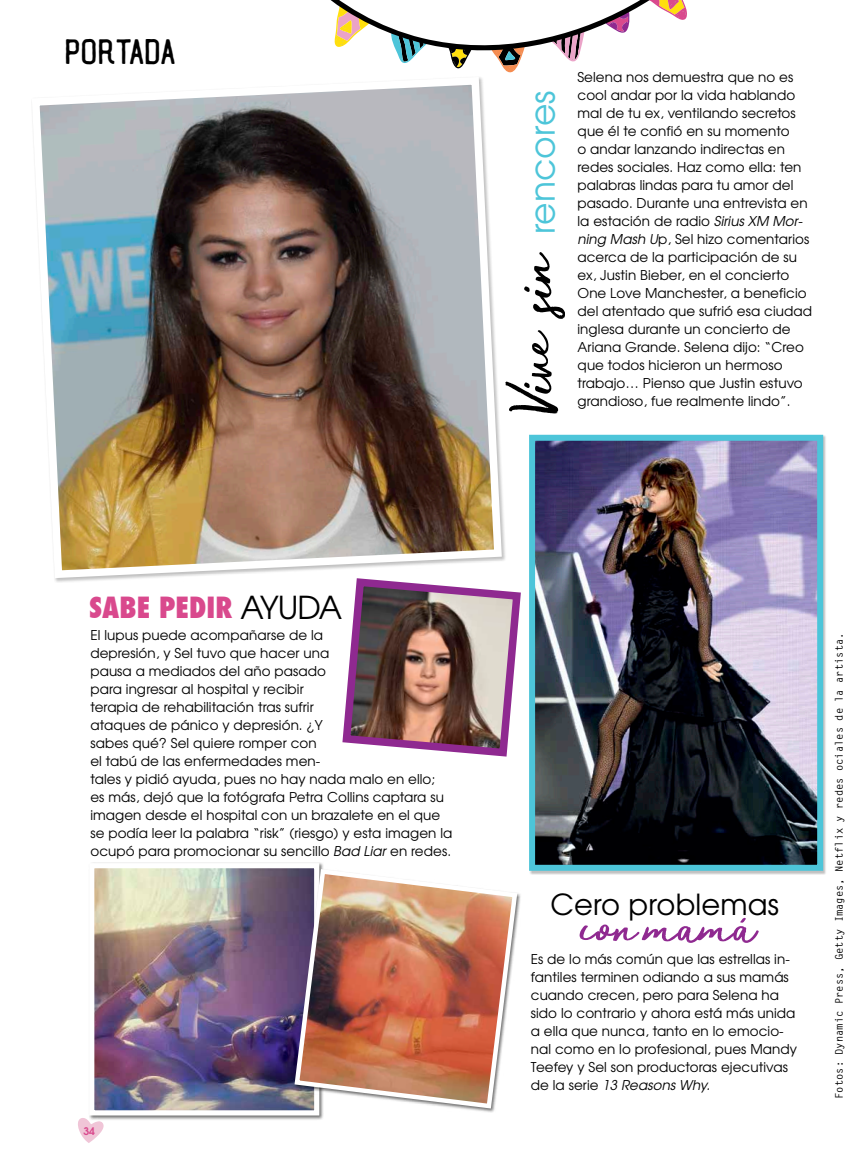
<style>
.page{position:relative;width:864px;height:1170px;background:#fff}
.page>*{position:absolute;margin:0;border:0;box-sizing:border-box;transform-origin:0 0}
.t1{font:57.9px "trendsetter";letter-spacing:.005em;color:#8f2990}
.t2{font:34.5px "Te X Gyre Adventor";letter-spacing:.005em;color:#4dc5d9}
.t3{font:33px "Southbank LT";letter-spacing:.01em;color:#000}
.t4{font:28.95px "Te X Gyre Adventor";letter-spacing:.005em;color:#000}
.t5{font:800 condensed 28.5px "Futura";letter-spacing:.005em;color:#d9498d}
.t6{font:13.5px/18px "Te X Gyre Adventor";letter-spacing:.005em;color:#000}
.t7{font:700 10.5px "Letter Gothic Std";color:#000}
.t8{font:700 10.5px "Te X Gyre Adventor";color:#d9498d}
.s1{font-family:"trendsetter";font-size:69px;color:#000}
.s2{font-style:italic}
.s3{font-family:"Te X Gyre Adventor";font-weight:400;font-stretch:normal;font-size:31.5px;color:#000}
</style>
<div class="page">
<div style="left:88px;top:862px;width:236px;height:258px;background:#000;opacity:.55"></div>
<img style="left:95px;top:869px;width:197px;height:240px">
<div style="left:89px;top:863px;width:230px;height:252px;border:5px solid #fff"></div>
<img style="left:292px;top:866px;width:227px;height:244px">
<img style="left:39px;top:77px;width:466px;height:505px">
<img style="left:529px;top:434px;width:296px;height:439px">
<img style="left:338px;top:574px;width:183px;height:183px">
<svg style="left:330px;top:0;width:357px;height:73px"></svg>
<svg style="left:78px;top:1115px;width:28px;height:28px"></svg>
<p class="t3" style="left:66px;top:32px;width:112px">PORTADA</p>
<p class="t2" style="left:514px;top:412px;width:323px;rotate:-90deg"><span class="s1">Vive sin</span> rencores</p>
<p class="t6" style="left:577px;top:67px;width:236px">Selena nos demuestra que no es cool andar por la vida hablando mal de tu ex, ventilando secretos que él te confió en su momento<br>o andar lanzando indirectas en redes sociales. Haz como ella: ten palabras lindas para tu amor del pasado. Durante una entrevista en la estación de radio <span class="s2">SiriusXM Mor&shy;ning Mash U</span>p, Sel hizo comentarios acerca de la participación de su ex, Justin Bieber, en el concierto<br>One Love Manchester, a beneficio del atentado que sufrió esa ciudad inglesa durante un concierto de<br>Ariana Grande. Selena dijo: “Creo que todos hicieron un hermoso trabajo… Pienso que Justin estuvo grandioso, fue realmente lindo”.</p>
<p class="t5" style="left:89px;top:587px;width:254px">SABE PEDIR <span class="s3">AYUDA</span></p>
<p class="t6" style="left:90px;top:625px;width:363px">El lupus puede acompañarse de la<br>depresión, y Sel tuvo que hacer una<br>pausa a mediados del año pasado<br>para ingresar al hospital y recibir<br>terapia de rehabilitación tras sufrir<br>ataques de pánico y depresión. ¿Y<br>sabes qué? Sel quiere romper con<br>el tabú de las enfermedades men-<br>tales y pidió ayuda, pues no hay nada malo en ello; es más, dejó que la fotógrafa Petra Collins captara su imagen desde el hospital con un brazalete en el que se podía leer la palabra “risk” (riesgo) y esta imagen la ocupó para promocionar su sencillo <span class="s2">Bad Liar</span> en redes.</p>
<p class="t8" style="left:83px;top:1121px;width:13px">34</p>
<p class="t4" style="left:550px;top:881px;width:230px">Cero problemas</p>
<p class="t1" style="left:581px;top:895px;width:176px">con mamá</p>
<p class="t6" style="left:530px;top:949px;width:267px">Es de lo más común que las estrellas in&shy;fantiles terminen odiando a sus mamás cuando crecen, pero para Selena ha sido lo contrario y ahora está más unida a ella que nunca, tanto en lo emocio&shy;nal como en lo profesional, pues Mandy Teefey y Sel son productoras ejecutivas de la serie <span class="s2">13 Reasons Why.</span></p>
<p class="t7" style="left:832px;top:1098px;width:468px;rotate:-90deg">Fotos: Dynamic Press, Getty Images, Netflix y redes ociales de la artista.</p>
</div>
